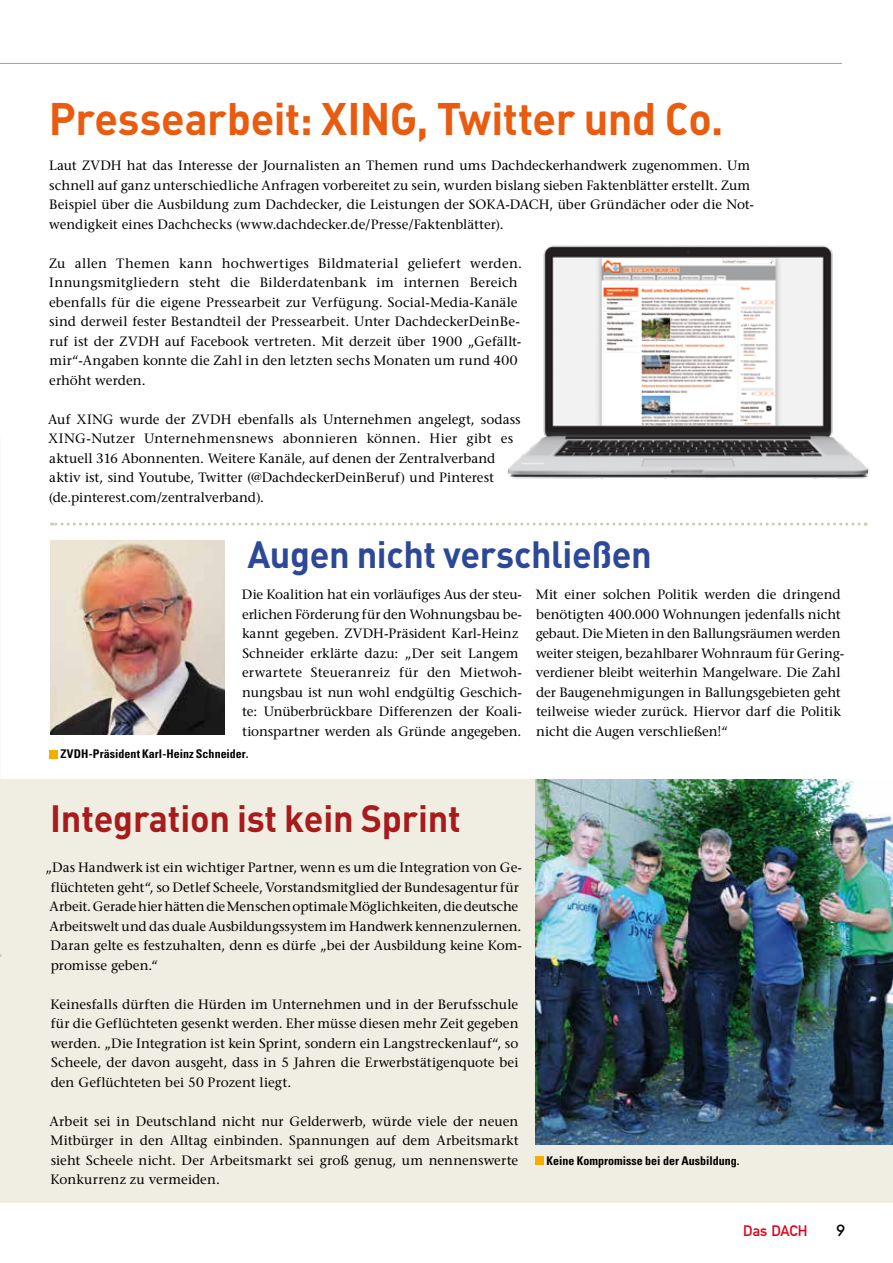
<style>
.page{position:relative;width:893px;height:1263px;background:#fff}
.page>*{position:absolute;margin:0;border:0;box-sizing:border-box;transform-origin:0 0}
.t1{font:700 45px "DIN";letter-spacing:-.01em;color:#e95c10;scale:.96 1}
.t2{font:700 37.5px "DIN";letter-spacing:-.005em;color:#a71b1c;scale:.96 1}
.t3{font:700 37.5px "DIN";letter-spacing:-.01em;color:#2c4896;scale:.96 1}
.t4{font:15px "DIN Mittelschrift";color:#de001a}
.t5{font:500 15px "Futura";color:#000}
.t6{font:13.5px/19.5px "Stone Serif";color:#000}
.t7{font:700 condensed 12px "Univers";color:#000}
</style>
<div class="page">
<hr style="left:0;top:63px;width:842px;height:1px;background:#9c9e9f">
<img style="left:507px;top:245px;width:362px;height:234px">
<img style="left:50px;top:541px;width:174px;height:194px">
<div style="left:1px;top:779px;width:892px;height:424px;background:#f0ede2"></div>
<svg style="left:52px;top:523px;width:807px;height:3px"></svg>
<div style="left:49px;top:750px;width:9px;height:8px;background:#f7ac00"></div>
<img style="left:536px;top:779px;width:357px;height:365px">
<div style="left:536px;top:1156px;width:8px;height:9px;background:#f7ac00"></div>
<h1 class="t1" style="left:49px;top:89px;width:704px">Pressearbeit: XING, Twitter und Co.</h1>
<p class="t6" style="left:49px;top:156px;width:706px">Laut ZVDH hat das Interesse der Journalisten an Themen rund ums Dachdeckerhandwerk zugenommen. Um schnell auf ganz unterschiedliche Anfragen vorbereitet zu sein, wurden bislang sieben Faktenblätter erstellt. Zum Beispiel über die Ausbildung zum Dachdecker, die Leistungen der SOKA-DACH, über Gründächer oder die Not&shy;wendigkeit eines Dachchecks (www.dachdecker.de/Presse/Faktenblätter).</p>
<p class="t6" style="left:49px;top:253px;width:475px">Zu allen Themen kann hochwertiges Bildmaterial geliefert werden.<br>Innungsmitgliedern steht die Bilderdatenbank im internen Bereich ebenfalls für die eigene Pressearbeit zur Verfügung. Social-Media-Kanäle sind derweil fester Bestandteil der Pressearbeit. Unter DachdeckerDeinBe&shy;ruf ist der ZVDH auf Facebook vertreten. Mit derzeit über 1900 „Gefällt&shy;mir“-Angaben konnte die Zahl in den letzten sechs Monaten um rund 400 erhöht werden.</p>
<p class="t6" style="left:48px;top:409px;width:474px">Auf XING wurde der ZVDH ebenfalls als Unternehmen angelegt, sodass XING-Nutzer Unternehmensnews abonnieren können. Hier gibt es aktuell 316 Abonnenten. Weitere Kanäle, auf denen der Zentralverband aktiv ist, sind Youtube, Twitter (@DachdeckerDeinBeruf) und Pinterest (de.pinterest.com/zentralverband).</p>
<h2 class="t3" style="left:247px;top:530px;width:423px">Augen nicht verschließen</h2>
<p class="t6" style="left:242px;top:585px;width:282px">Die Koalition hat ein vorläufiges Aus der steu&shy;erlichen Förderung für den Wohnungsbau be&shy;kannt gegeben. ZVDH-Präsident Karl-Heinz Schneider erklärte dazu: „Der seit Langem erwartete Steueranreiz für den Mietwoh&shy;nungsbau ist nun wohl endgültig Geschich&shy;te: Unüberbrückbare Differenzen der Koali&shy;tionspartner werden als Gründe angegeben.</p>
<p class="t7" style="left:60px;top:747px;width:189px">ZVDH-Präsident Karl-Heinz Schneider.</p>
<p class="t6" style="left:536px;top:585px;width:310px">Mit einer solchen Politik werden die dringend benötigten 400.000 Wohnungen jedenfalls nicht gebaut. Die Mieten in den Ballungsräumen werden weiter steigen, bezahlbarer Wohnraum für Gering&shy;verdiener bleibt weiterhin Mangelware. Die Zahl der Baugenehmigungen in Ballungsgebieten geht teilweise wieder zurück. Hiervor darf die Politik nicht die Augen verschließen!“</p>
<h2 class="t2" style="left:50px;top:794px;width:429px">Integration ist kein Sprint</h2>
<p class="t6" style="left:50px;top:858px;width:474px;text-indent:-4px">„Das Handwerk ist ein wichtiger Partner, wenn es um die Integration von Ge&shy;flüchteten geht“, so Detlef Scheele, Vorstandsmitglied der Bundesagentur für Arbeit. Gerade hier hätten die Menschen optimale Möglichkeiten, die deutsche Arbeitswelt und das duale Ausbildungssystem im Handwerk kennenzulernen.<br>Daran gelte es festzuhalten, denn es dürfe „bei der Ausbildung keine Kom&shy;promisse geben.“</p>
<p class="t6" style="left:51px;top:994px;width:469px;text-align:justify">Keinesfalls dürften die Hürden im Unternehmen und in der Berufsschule für die Geflüchteten gesenkt werden. Eher müsse diesen mehr Zeit gegeben werden. „Die Integration ist kein Sprint, sondern ein Langstreckenlauf“, so Scheele, der davon ausgeht, dass in 5 Jahren die Erwerbstätigenquote bei den Geflüchteten bei 50 Prozent liegt.</p>
<p class="t6" style="left:50px;top:1111px;width:471px;text-align:justify">Arbeit sei in Deutschland nicht nur Gelderwerb, würde viele der neuen Mitbürger in den Alltag einbinden. Spannungen auf dem Arbeitsmarkt sieht Scheele nicht. Der Arbeitsmarkt sei groß genug, um nennenswerte Konkurrenz zu vermeiden.</p>
<p class="t7" style="left:547px;top:1153px;width:194px">Keine Kompromisse bei der Ausbildung.</p>
<p class="t4" style="left:743px;top:1222px;width:66px">Das DACH</p>
<p class="t5" style="left:836px;top:1220px;width:11px">9</p>
</div>
